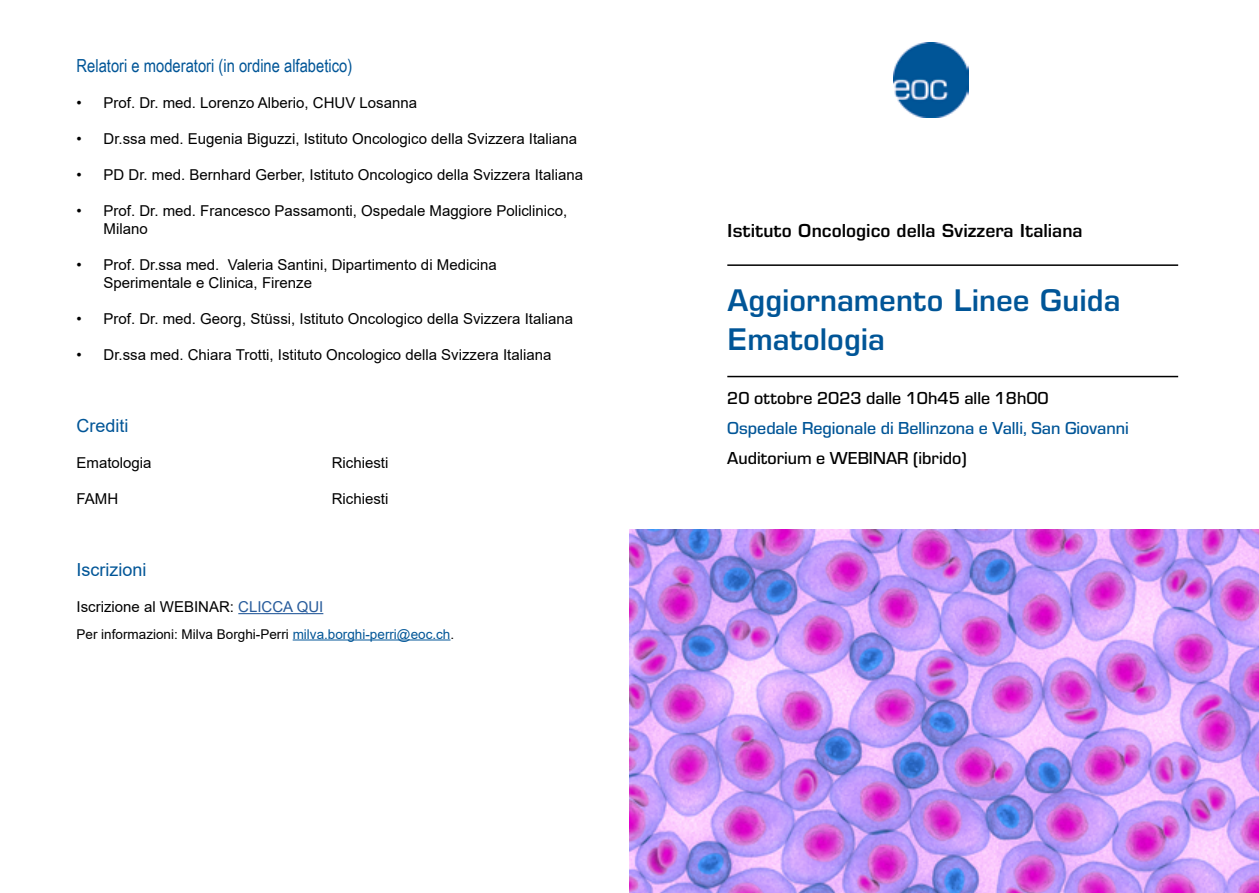
<style>
.page{position:relative;width:1259px;height:893px;background:#fff}
.page>*{position:absolute;margin:0;border:0;box-sizing:border-box;transform-origin:0 0}
.t1{font:600 30px/39px "Eurostile LT Std";color:#005597}
.t2{font:500 18px "Eurostile";color:#000}
.t3{font:500 18px "Eurostile";color:#005597}
.t4{font:600 18px "Eurostile LT Std";color:#000}
.t5{font:18px "Arial Narrow";color:#005597}
.t6{font:18px "Arial";color:#005597}
.t7{font:15px/18px "Arial";color:#000}
.t8{font:13.5px "Arial";color:#000}
.s1{color:#275b9b}
.s2{color:#005597}
</style>
<div class="page">
<hr style="left:727px;top:264px;width:451px;height:2px;background:#000">
<hr style="left:727px;top:376px;width:451px;height:1px;background:#000">
<hr style="left:238px;top:613px;width:85px;height:1px;background:#275b9b">
<hr style="left:293px;top:639px;width:157px;height:1px;background:#005597">
<img style="left:893px;top:43px;width:75px;height:74px">
<img style="left:629px;top:530px;width:630px;height:363px">
<p class="t5" style="left:77px;top:52px;width:277px">Relatori e moderatori (in ordine alfabetico)</p>
<p class="t7" style="left:77px;top:94px;width:342px">• Prof. Dr. med. Lorenzo Alberio, CHUV Losanna</p>
<p class="t7" style="left:77px;top:130px;width:502px">• Dr.ssa med. Eugenia Biguzzi, Istituto Oncologico della Svizzera Italiana</p>
<p class="t7" style="left:77px;top:166px;width:508px">• PD Dr. med. Bernhard Gerber, Istituto Oncologico della Svizzera Italiana</p>
<p class="t7" style="left:104px;top:202px;width:465px;text-indent:-27px">• Prof. Dr. med. Francesco Passamonti, Ospedale Maggiore Policlinico,<br>Milano</p>
<p class="t7" style="left:104px;top:256px;width:395px;text-indent:-27px">• Prof. Dr.ssa med. Valeria Santini, Dipartimento di Medicina<br>Sperimentale e Clinica, Firenze</p>
<p class="t7" style="left:77px;top:310px;width:498px">• Prof. Dr. med. Georg, Stüssi, Istituto Oncologico della Svizzera Italiana</p>
<p class="t7" style="left:77px;top:346px;width:476px">• Dr.ssa med. Chiara Trotti, Istituto Oncologico della Svizzera Italiana</p>
<p class="t6" style="left:77px;top:413px;width:54px">Crediti</p>
<p class="t7" style="left:77px;top:454px;width:77px">Ematologia</p>
<p class="t7" style="left:332px;top:454px;width:58px">Richiesti</p>
<p class="t7" style="left:77px;top:490px;width:43px">FAMH</p>
<p class="t7" style="left:332px;top:490px;width:58px">Richiesti</p>
<p class="t6" style="left:77px;top:557px;width:72px">Iscrizioni</p>
<p class="t7" style="left:77px;top:598px;width:248px">Iscrizione al WEBINAR: <span class="s1">CLICCA QUI</span></p>
<p class="t8" style="left:77px;top:624px;width:379px">Per informazioni: Milva Borghi-Perri <span class="s2">milva.borghi-perri@eoc.ch</span>.</p>
<p class="t4" style="left:727px;top:220px;width:357px">Istituto Oncologico della Svizzera Italiana</p>
<h1 class="t1" style="left:727px;top:280px;width:395px">Aggiornamento Linee Guida<br>Ematologia</h1>
<p class="t2" style="left:727px;top:386px;width:323px">20 ottobre 2023 dalle 10h45 alle 18h00</p>
<p class="t3" style="left:727px;top:416px;width:403px">Ospedale Regionale di Bellinzona e Valli, San Giovanni</p>
<p class="t2" style="left:727px;top:446px;width:241px">Auditorium e WEBINAR (ibrido)</p>
</div>
